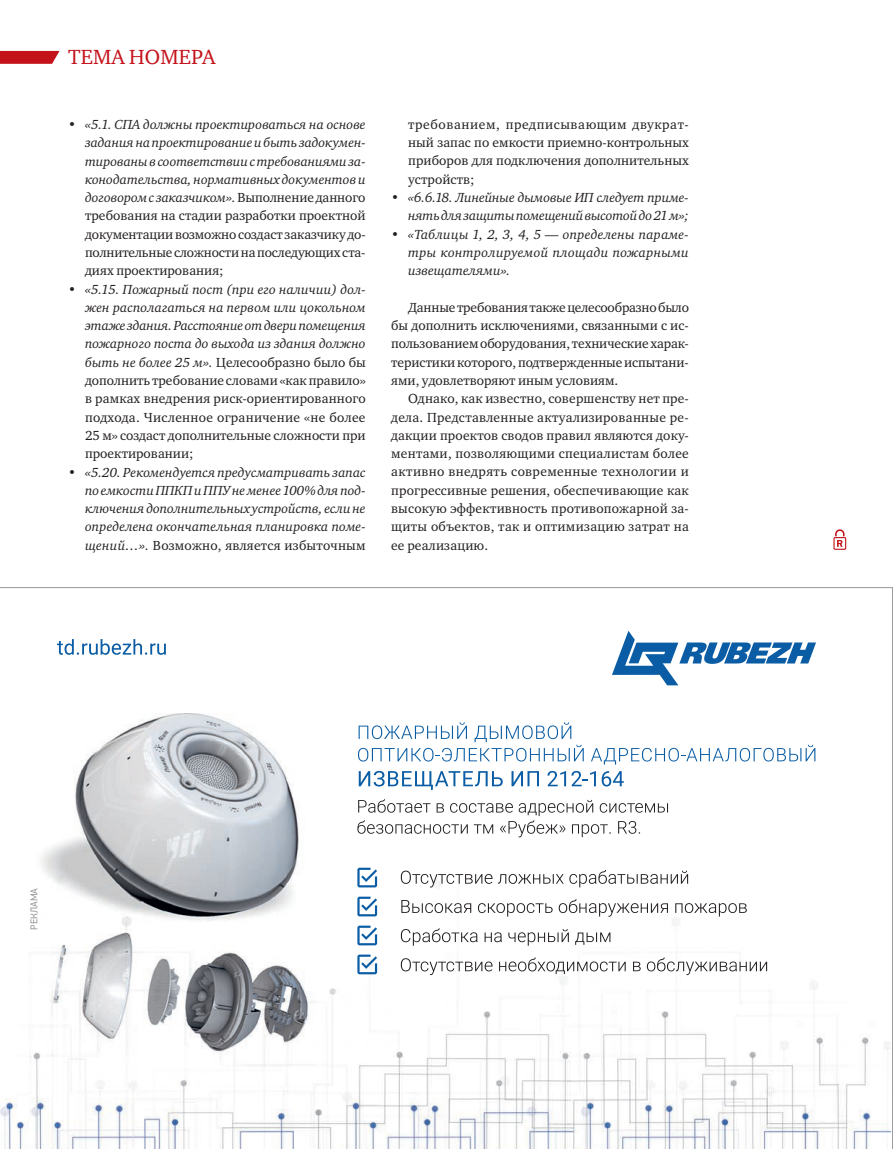
<style>
.page{position:relative;width:893px;height:1149px;background:#fff}
.page>*{position:absolute;margin:0;border:0;box-sizing:border-box;transform-origin:0 0}
.t1{font:21px "Charter ITC";letter-spacing:.01em;color:#c4121a}
.t2{font:13.5px/18.3px "Charter ITC";letter-spacing:.005em;color:#231f20;text-align:justify}
.t3{font:italic 13.5px/18.3px "Charter ITC";color:#231f20;text-align:justify}
.t4{font:10.5px "PF Square Sans Pro";color:#939598}
.s1{font-style:normal}
.s2{font-style:italic}
</style>
<div class="page">
<svg style="left:833px;top:529px;width:14px;height:21px"></svg>
<svg style="left:0;top:51px;width:60px;height:13px"></svg>
<svg style="left:0;top:587px;width:893px;height:561px"></svg>
<h1 class="t1" style="left:68px;top:43px;width:149px">ТЕМА НОМЕРА</h1>
<p class="t3" style="left:85px;top:115px;width:282px;text-indent:-17px"><span class="s1">•</span> «5.1. СПА должны проектироваться на основе задания на проектирование и быть задокумен&shy;тированы в соответствии с требованиями за&shy;конодательства, нормативных документов и договором с заказчиком». <span class="s1">Выполнение данного требования на стадии разработки проектной документации возможно создаст заказчику до&shy;полнительные сложности на последующих ста&shy;диях проектирования;</span></p>
<p class="t2" style="left:85px;top:280px;width:282px;text-indent:-17px">• <span class="s2">«5.15. Пожарный пост (при его наличии) дол&shy;жен располагаться на первом или цокольном этаже здания. Расстояние от двери помещения пожарного поста до выхода из здания должно быть не более 25 м».</span> Целесообразно было бы дополнить требование словами «как правило» в рамках внедрения риск-ориентированного подхода. Численное ограничение «не более 25 м» создаст дополнительные сложности при проектировании;</p>
<p class="t3" style="left:85px;top:462px;width:282px;text-indent:-17px"><span class="s1">•</span> «5.20. Рекомендуется предусматривать запас по емкости ППКП и ППУ не менее 100% для под&shy;ключения дополнительных устройств, если не определена окончательная планировка поме&shy;щений…». <span class="s1">Возможно, является избыточным</span></p>
<p class="t2" style="left:408px;top:115px;width:282px">требованием, предписывающим двукрат&shy;ный запас по емкости приемно-контрольных приборов для подключения дополнительных устройств;</p>
<p class="t3" style="left:391px;top:188px;width:299px;text-align:right"><span class="s1">•</span> «6.6.18. Линейные дымовые ИП следует приме&shy;нять для защиты помещений высотой до 21 м»;</p>
<p class="t3" style="left:408px;top:225px;width:282px;text-indent:-17px"><span class="s1">•</span> «Таблицы 1, 2, 3, 4, 5 — определены параме&shy;тры контролируемой площади пожарными извещателями».</p>
<p class="t2" style="left:391px;top:298px;width:299px;text-indent:17px">Данные требования также целесообразно было бы дополнить исключениями, связанными с ис&shy;пользованием оборудования, технические харак&shy;теристики которого, подтвержденные испытани&shy;ями, удовлетворяют иным условиям.</p>
<p class="t2" style="left:391px;top:389px;width:299px;text-indent:17px">Однако, как известно, совершенству нет пре&shy;дела. Представленные актуализированные ре&shy;дакции проектов сводов правил являются доку&shy;ментами, позволяющими специалистам более активно внедрять современные технологии и прогрессивные решения, обеспечивающие как высокую эффективность противопожарной за&shy;щиты объектов, так и оптимизацию затрат на ее реализацию.</p>
<p class="t4" style="left:28px;top:929px;width:43px;rotate:-90deg">РЕКЛАМА</p>
</div>
